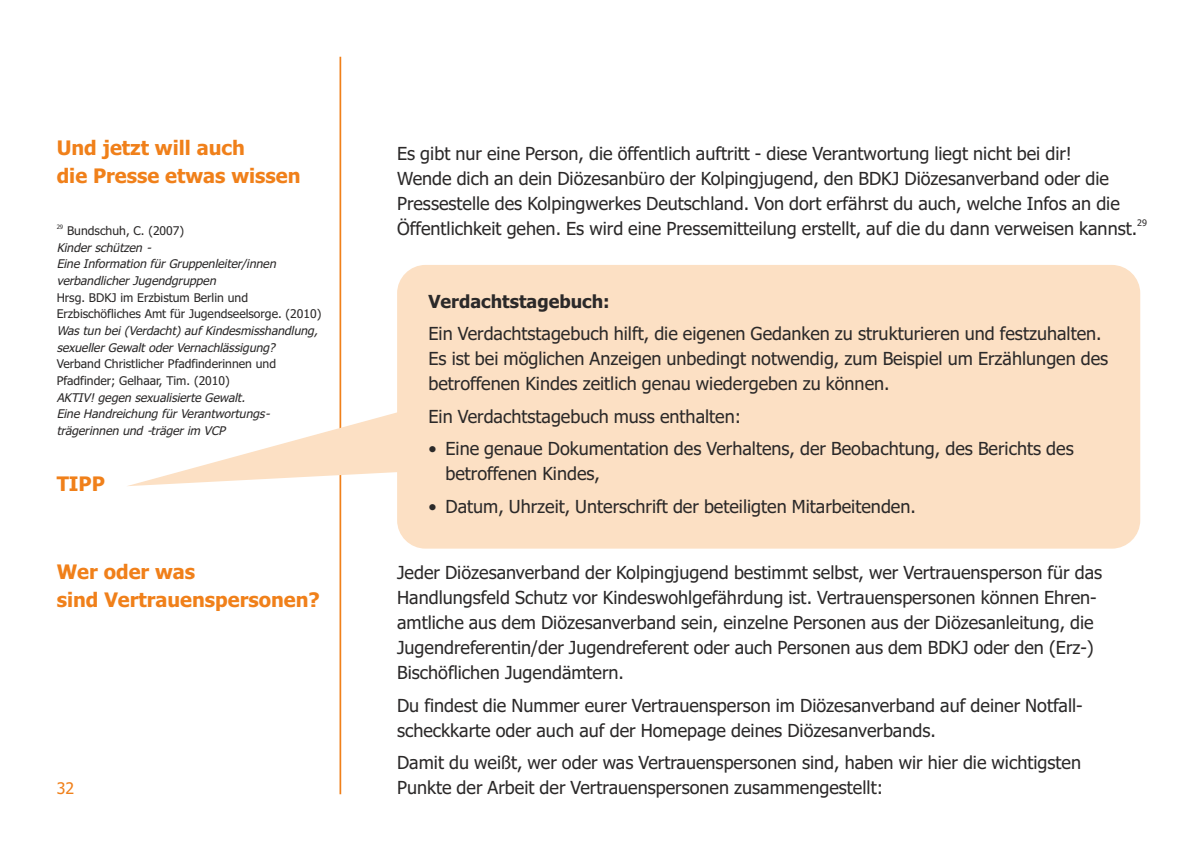
<style>
.page{position:relative;width:1197px;height:851px;background:#fff}
.page>*{position:absolute;margin:0;border:0;box-sizing:border-box;transform-origin:0 0}
.t1{font:700 20px/27.8px "Tahoma";color:#f0801a}
.t2{font:18px/25px "Tahoma";color:#2b2929}
.t3{font:700 18px "Tahoma";color:#2b2929}
.t4{font:16px "Tahoma";color:#f0801a}
.t5{font:italic 12px/16.6px "Tahoma Faux";color:#2b2929}
.t6{font:12px/16.6px "Tahoma";color:#2b2929}
.t7{font:9px "Tahoma";color:#2b2929}
.t8{font:6px "Tahoma";color:#2b2929}
</style>
<div class="page">
<hr style="left:339px;top:57px;width:2px;height:737px;background:#f0801a">
<svg style="left:128px;top:411px;width:269px;height:75px"></svg>
<div style="left:397px;top:265px;width:743px;height:283px;background:#fce0c4;border-radius:28px"></div>
<p class="t1" style="left:57px;top:135px;width:245px">Und jetzt will auch<br>die Presse etwas wissen</p>
<p class="t8" style="left:57px;top:224px;width:8px">29</p>
<p class="t6" style="left:67px;top:223px;width:119px">Bundschuh, C. (2007)</p>
<p class="t5" style="left:57px;top:240px;width:221px">Kinder schützen -<br>Eine Information für Gruppenleiter/innen verbandlicher Jugendgruppen</p>
<p class="t6" style="left:57px;top:290px;width:266px">Hrsg. BDKJ im Erzbistum Berlin und<br>Erzbischöfliches Amt für Jugendseelsorge. (2010)</p>
<p class="t5" style="left:57px;top:323px;width:262px">Was tun bei (Verdacht) auf Kindesmisshandlung, sexueller Gewalt oder Vernachlässigung?</p>
<p class="t6" style="left:57px;top:356px;width:221px">Verband Christlicher Pfadfinderinnen und<br>Pfadfinder; Gelhaar, Tim. (2010)</p>
<p class="t5" style="left:57px;top:390px;width:215px">AKTIV! gegen sexualisierte Gewalt.<br>Eine Handreichung für Verantwortungs&shy;trägerinnen und -träger im VCP</p>
<p class="t1" style="left:57px;top:471px;width:50px">TIPP</p>
<p class="t1" style="left:57px;top:559px;width:264px">Wer oder was<br>sind Vertrauenspersonen?</p>
<p class="t4" style="left:57px;top:781px;width:19px">32</p>
<p class="t2" style="left:397px;top:142px;width:724px">Es gibt nur eine Person, die öffentlich auftritt - diese Verantwortung liegt nicht bei dir!<br>Wende dich an dein Diözesanbüro der Kolpingjugend, den BDKJ Diözesanverband oder die<br>Pressestelle des Kolpingwerkes Deutschland. Von dort erfährst du auch, welche Infos an die</p>
<p class="t2" style="left:397px;top:217px;width:741px">Öffentlichkeit gehen. Es wird eine Pressemitteilung erstellt, auf die du dann verweisen kannst.</p>
<p class="t7" style="left:1137px;top:219px;width:11px">29</p>
<p class="t3" style="left:428px;top:294px;width:183px">Verdachtstagebuch:</p>
<p class="t2" style="left:428px;top:322px;width:681px">Ein Verdachtstagebuch hilft, die eigenen Gedanken zu strukturieren und festzuhalten.<br>Es ist bei möglichen Anzeigen unbedingt notwendig, zum Beispiel um Erzählungen des betroffenen Kindes zeitlich genau wiedergeben zu können.</p>
<p class="t2" style="left:428px;top:405px;width:314px">Ein Verdachtstagebuch muss enthalten:</p>
<p class="t2" style="left:445px;top:438px;width:629px;text-indent:-17px">• Eine genaue Dokumentation des Verhaltens, der Beobachtung, des Berichts des betroffenen Kindes,</p>
<p class="t2" style="left:428px;top:495px;width:489px">• Datum, Uhrzeit, Unterschrift der beteiligten Mitarbeitenden.</p>
<p class="t2" style="left:397px;top:561px;width:706px">Jeder Diözesanverband der Kolpingjugend bestimmt selbst, wer Vertrauensperson für das Handlungsfeld Schutz vor Kindeswohlgefährdung ist. Vertrauenspersonen können Ehren&shy;amtliche aus dem Diözesanverband sein, einzelne Personen aus der Diözesanleitung, die Jugendreferentin/der Jugendreferent oder auch Personen aus dem BDKJ oder den (Erz-)<br>Bischöflichen Jugendämtern.</p>
<p class="t2" style="left:397px;top:694px;width:687px">Du findest die Nummer eurer Vertrauensperson im Diözesanverband auf deiner Notfall&shy;scheckkarte oder auch auf der Homepage deines Diözesanverbands.</p>
<p class="t2" style="left:397px;top:751px;width:685px">Damit du weißt, wer oder was Vertrauenspersonen sind, haben wir hier die wichtigsten<br>Punkte der Arbeit der Vertrauenspersonen zusammengestellt:</p>
</div>
